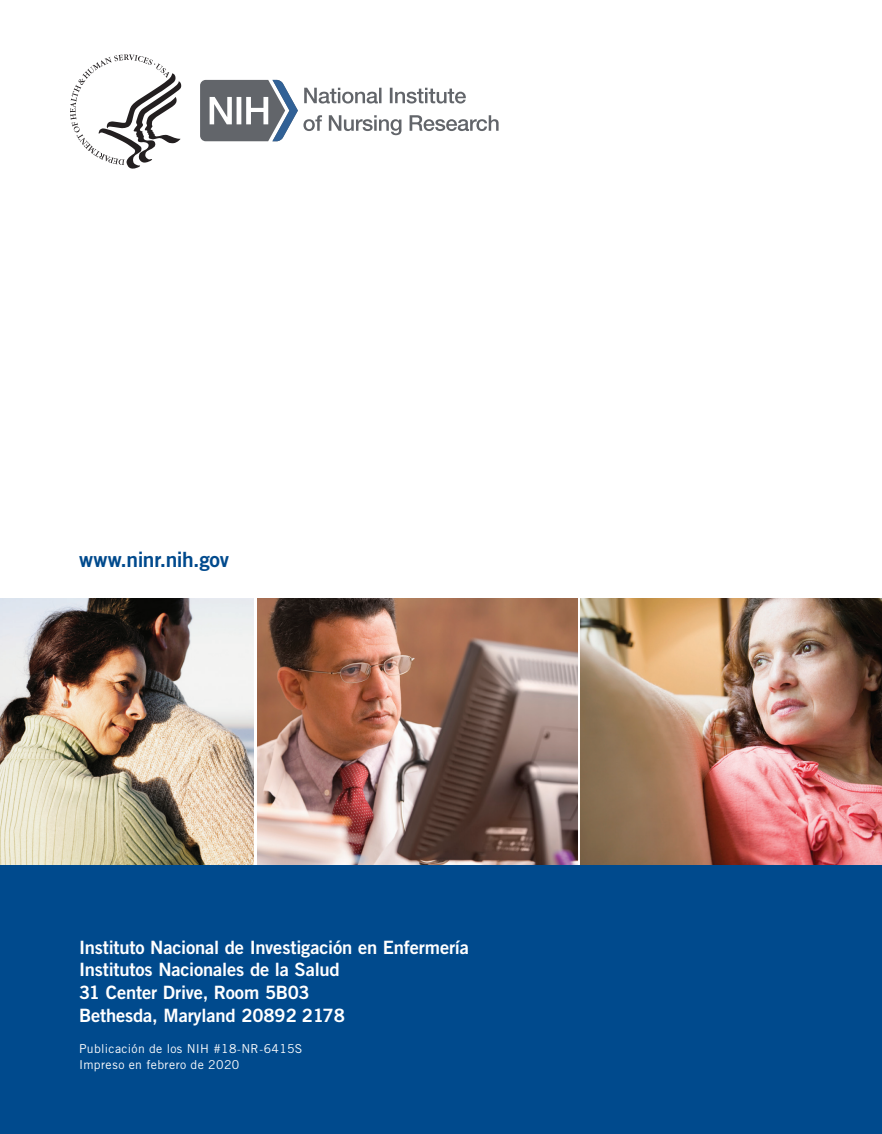
<style>
.page{position:relative;width:882px;height:1134px;background:#fff}
.page>*{position:absolute;margin:0;border:0;box-sizing:border-box;transform-origin:0 0}
.t1{font:21px "Trade Gothic LT Std Bd 2";letter-spacing:-.02em;color:#004a8d}
.t2{font:18.38px/22.8px "Trade Gothic LT Std Bd 2";letter-spacing:-.01em;color:#fff}
.t3{font:12.25px/16.3px "Trade Gothic LT Std";letter-spacing:.025em;color:#fff}
.s1{font-family:"Minion Pro"}
</style>
<div class="page">
<div style="left:0;top:865px;width:882px;height:269px;background:#004a8d"></div>
<svg style="left:200px;top:80px;width:299px;height:61px"></svg>
<svg style="left:70px;top:54px;width:111px;height:115px"></svg>
<img style="left:0;top:598px;width:253px;height:267px">
<img style="left:581px;top:598px;width:301px;height:267px">
<img style="left:257px;top:598px;width:320px;height:267px">
<p class="t1" style="left:79px;top:546px;width:151px">www.ninr.nih.gov</p>
<p class="t2" style="left:79px;top:935px;width:391px">Instituto Nacional de Investigación en Enfermería Institutos Nacionales de la Salud<br>31 Center Drive, Room 5B03<br>Bethesda, Maryland 20892 2178</p>
<p class="t3" style="left:79px;top:1040px;width:225px">Publicación de los NIH #18<span class="s1">-</span>NR<span class="s1">-</span>6415S<br>Impreso en febrero de 2020</p>
</div>
